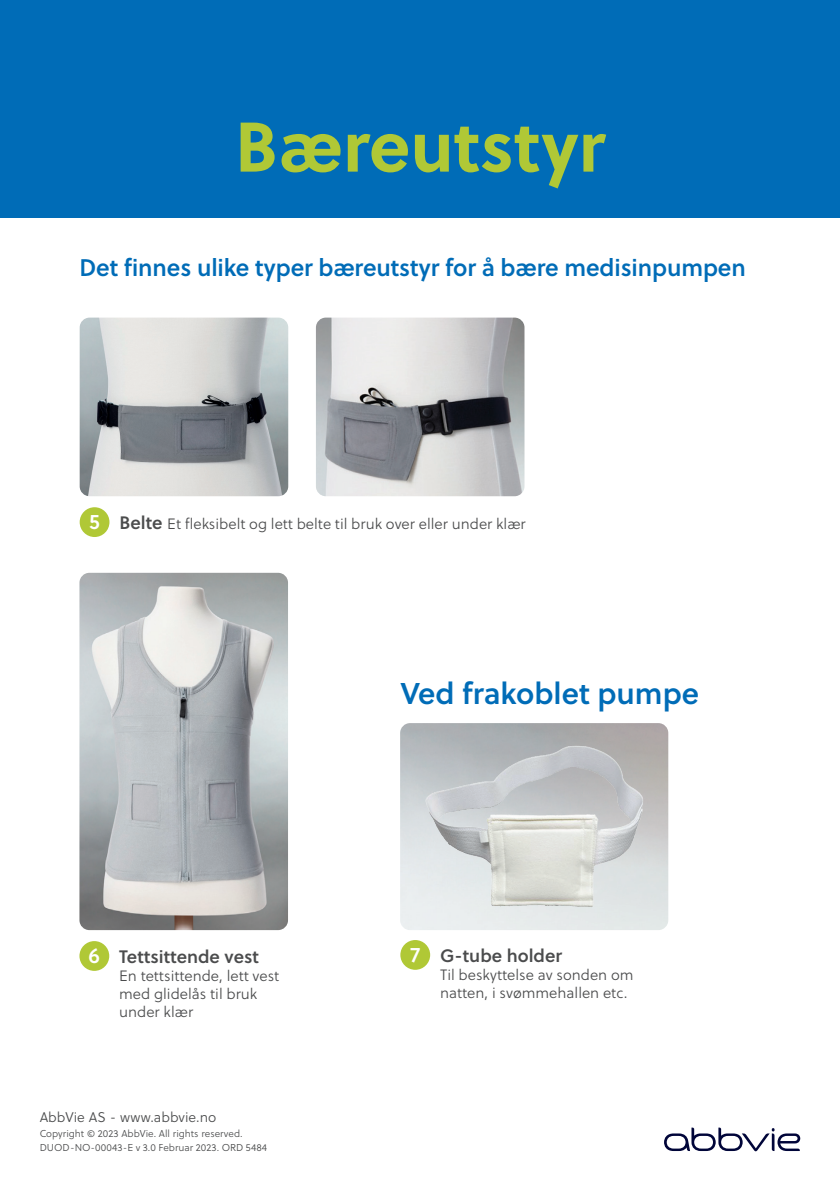
<style>
.page{position:relative;width:840px;height:1191px;background:#fff}
.page>*{position:absolute;margin:0;border:0;box-sizing:border-box;transform-origin:0 0}
.t1{font:700 70px "Soleil";color:#b0c836}
.t2{font:30px "Soleil Sb";color:#006cb7}
.t3{font:24px "Soleil Sb";letter-spacing:-.005em;color:#006cb7}
.t4{font:21px "Soleil Sb";color:#fff}
.t5{font:18px "Soleil Sb";color:#4b4c4d}
.t6{font:15px/18px "Soleil Lt";color:#4b4c4d}
.t7{font:14px "Soleil Lt";color:#4b4c4d}
.t8{font:10px/14px "Soleil Lt";color:#4b4c4d}
.s1{font-family:"Soleil Sb";font-size:21px;color:#fff}
.s2{font-family:"Soleil Sb";font-size:18px}
</style>
<div class="page">
<div style="left:0;top:0;width:839px;height:218px;background:#006cb7"></div>
<svg style="left:664px;top:1127px;width:135px;height:24px"></svg>
<img style="left:79px;top:573px;width:209px;height:357px">
<div style="left:79px;top:941px;width:30px;height:30px;background:#b0c836;border-radius:50%"></div>
<img style="left:80px;top:317px;width:208px;height:179px">
<img style="left:316px;top:317px;width:208px;height:179px">
<div style="left:80px;top:507px;width:29px;height:30px;background:#b0c836;border-radius:50%"></div>
<div style="left:400px;top:940px;width:30px;height:29px;background:#b0c836;border-radius:50%"></div>
<img style="left:425px;top:745px;width:217px;height:162px">
<h1 class="t1" style="left:235px;top:93px;width:371px">Bæreutstyr</h1>
<h3 class="t3" style="left:79px;top:249px;width:667px">Det finnes ulike typer bæreutstyr for å bære medisinpumpen</h3>
<p class="t6" style="left:89px;top:514px;width:438px"><span class="s1">5</span> <span class="s2">Belte</span> Et fleksibelt og lett belte til bruk over eller under klær</p>
<h3 class="t4" style="left:89px;top:939px;width:13px">6</h3>
<p class="t5" style="left:119px;top:942px;width:141px">Tettsittende vest</p>
<p class="t6" style="left:119px;top:966px;width:162px">En tettsittende, lett vest med glidelås til bruk under klær</p>
<p class="t7" style="left:40px;top:1107px;width:178px">AbbVie AS - www.abbvie.no</p>
<p class="t8" style="left:40px;top:1126px;width:229px">Copyright © 2023 AbbVie. All rights reserved.<br>DUOD-NO-00043-E v 3.0 Februar 2023. ORD 5484</p>
<h2 class="t2" style="left:400px;top:670px;width:300px">Ved frakoblet pumpe</h2>
<h3 class="t4" style="left:410px;top:938px;width:11px">7</h3>
<p class="t5" style="left:440px;top:941px;width:123px">G-tube holder</p>
<p class="t6" style="left:440px;top:965px;width:195px">Til beskyttelse av sonden om natten, i svømmehallen etc.</p>
</div>
